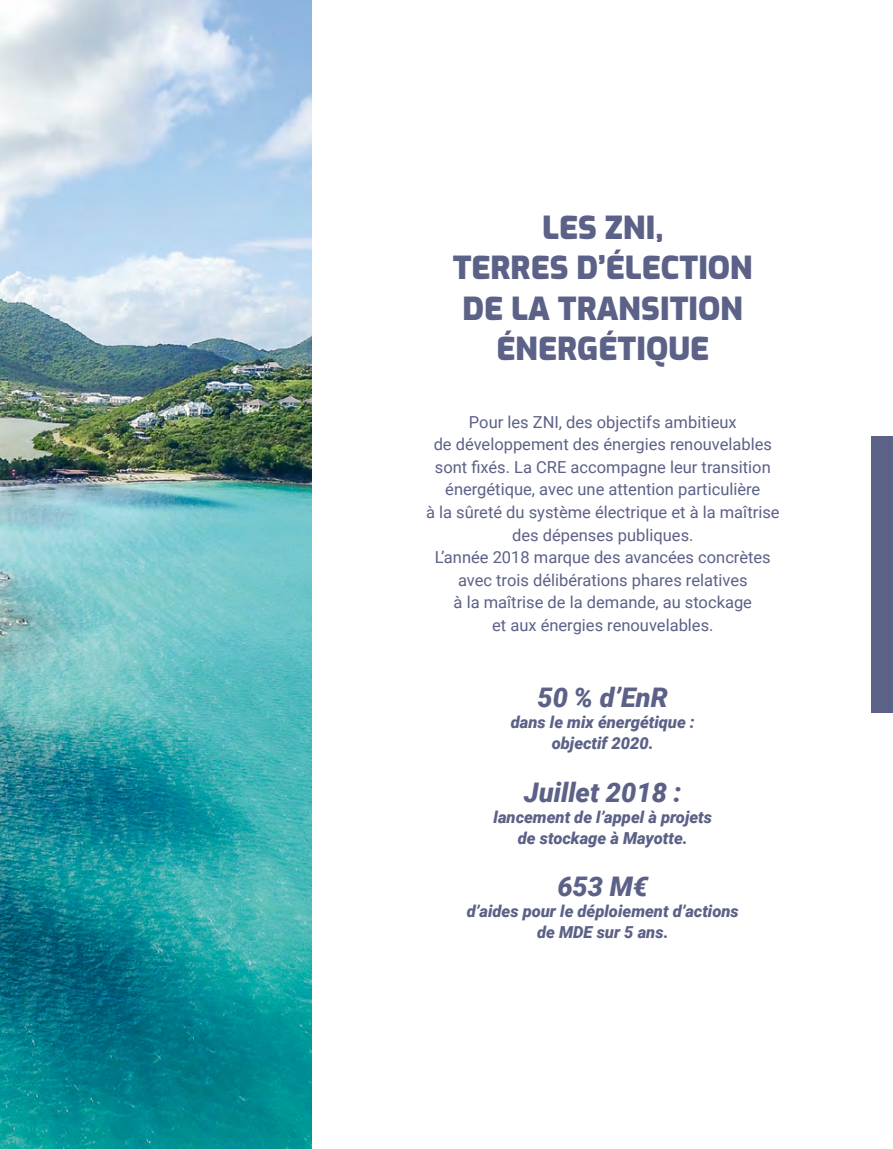
<style>
.page{position:relative;width:893px;height:1149px;background:#fff}
.page>*{position:absolute;margin:0;border:0;box-sizing:border-box;transform-origin:0 0}
.t1{font:900 31.5px/40.5px "Exo";color:#5c6187;text-align:center}
.t2{font:italic 900 27px "Roboto";color:#5c6187}
.t3{font:16.5px/22.5px "Roboto";color:#5c6187;text-align:center}
.t4{font:italic 900 16.5px/21px "Roboto";color:#5c6187;text-align:center}
</style>
<div class="page">
<img style="left:0;top:0;width:311px;height:1148px">
<div style="left:872px;top:436px;width:21px;height:276px;background:#5c6187"></div>
<h1 class="t1" style="left:453px;top:205px;width:302px">LES ZNI,<br>TERRES D’ÉLECTION<br>DE LA TRANSITION<br>ÉNERGÉTIQUE</h1>
<p class="t3" style="left:426px;top:410px;width:355px">Pour les ZNI, des objectifs ambitieux<br>de développement des énergies renouvelables sont fixés. La CRE accompagne leur transition énergétique, avec une attention particulière<br>à la sûreté du système électrique et à la maîtrise des dépenses publiques.<br>L’année 2018 marque des avancées concrètes avec trois délibérations phares relatives<br>à la maîtrise de la demande, au stockage<br>et aux énergies renouvelables.</p>
<h2 class="t2" style="left:538px;top:678px;width:132px">50 % d’EnR</h2>
<p class="t4" style="left:511px;top:711px;width:185px">dans le mix énergétique : objectif 2020.</p>
<h2 class="t2" style="left:524px;top:773px;width:159px">Juillet 2018 :</h2>
<p class="t4" style="left:493px;top:805px;width:220px">lancement de l’appel à projets de stockage à Mayotte.</p>
<h2 class="t2" style="left:557px;top:867px;width:92px">653 M€</h2>
<p class="t4" style="left:467px;top:900px;width:274px">d’aides pour le déploiement d’actions de MDE sur 5 ans.</p>
</div>
